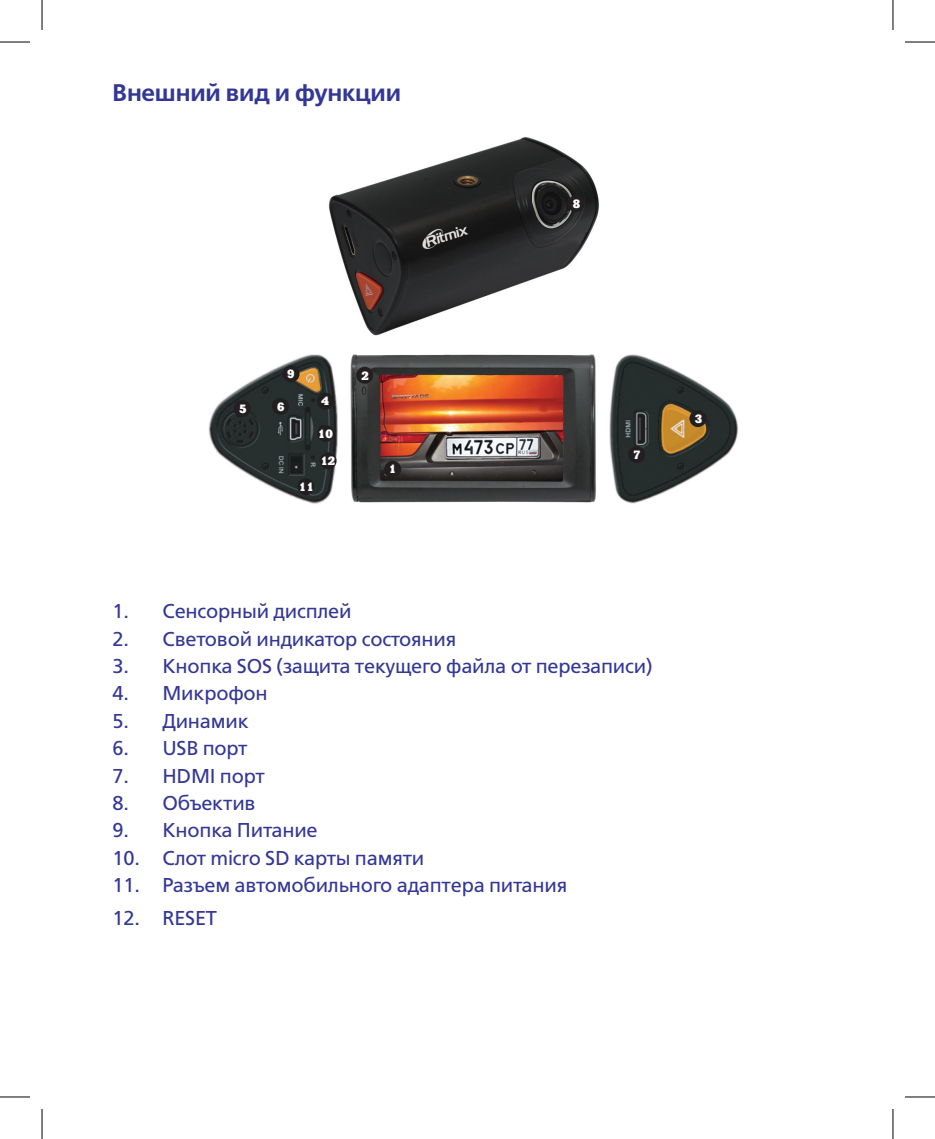
<style>
.page{position:relative;width:935px;height:1139px;background:#fff}
.page>*{position:absolute;margin:0;border:0;box-sizing:border-box;transform-origin:0 0}
.t1{font:24px "Free Set Demi C";letter-spacing:-.01em;color:#333795}
.t2{font:20px "Free Set C";letter-spacing:-.01em;color:#333795}
.t3{font:12px "Xenia C";color:#fff}
</style>
<div class="page">
<img style="left:208px;top:136px;width:530px;height:368px">
<div style="left:384px;top:461px;width:17px;height:17px;background:#231f20;border-radius:50%"></div>
<div style="left:356px;top:367px;width:17px;height:17px;background:#231f20;border-radius:50%"></div>
<div style="left:567px;top:195px;width:17px;height:17px;background:#231f20;border-radius:50%"></div>
<div style="left:689px;top:410px;width:17px;height:17px;background:#231f20;border-radius:50%"></div>
<div style="left:628px;top:446px;width:17px;height:17px;background:#231f20;border-radius:50%"></div>
<div style="left:272px;top:398px;width:17px;height:17px;background:#231f20;border-radius:50%"></div>
<div style="left:282px;top:365px;width:17px;height:17px;background:#231f20;border-radius:50%"></div>
<div style="left:317px;top:392px;width:17px;height:17px;background:#231f20;border-radius:50%"></div>
<div style="left:317px;top:425px;width:17px;height:17px;background:#231f20;border-radius:50%"></div>
<div style="left:319px;top:452px;width:17px;height:17px;background:#231f20;border-radius:50%"></div>
<div style="left:234px;top:400px;width:17px;height:17px;background:#231f20;border-radius:50%"></div>
<div style="left:297px;top:478px;width:17px;height:17px;background:#231f20;border-radius:50%"></div>
<hr style="left:0;top:42px;width:30px;height:1px;background:#000">
<hr style="left:904px;top:42px;width:30px;height:1px;background:#000">
<hr style="left:0;top:1096px;width:30px;height:1px;background:#000">
<hr style="left:904px;top:1096px;width:30px;height:1px;background:#000">
<hr style="left:42px;top:0;width:1px;height:30px;background:#000">
<hr style="left:42px;top:1108px;width:1px;height:30px;background:#000">
<hr style="left:892px;top:0;width:1px;height:30px;background:#000">
<hr style="left:892px;top:1108px;width:1px;height:30px;background:#000">
<p class="t1" style="left:112px;top:79px;width:290px">Внешний вид и функции</p>
<p class="t3" style="left:573px;top:196px;width:9px">8</p>
<p class="t3" style="left:239px;top:401px;width:9px">5</p>
<p class="t3" style="left:287px;top:366px;width:9px">9</p>
<p class="t3" style="left:277px;top:399px;width:9px">6</p>
<p class="t3" style="left:321px;top:393px;width:9px">4</p>
<p class="t3" style="left:318px;top:426px;width:16px">10</p>
<p class="t3" style="left:320px;top:453px;width:16px">12</p>
<p class="t3" style="left:299px;top:479px;width:16px">11</p>
<p class="t3" style="left:361px;top:368px;width:9px">2</p>
<p class="t3" style="left:389px;top:461px;width:9px">1</p>
<p class="t3" style="left:633px;top:447px;width:9px">7</p>
<p class="t3" style="left:694px;top:411px;width:9px">3</p>
<p class="t2" style="left:112px;top:600px;width:241px">1. Сенсорный дисплей</p>
<p class="t2" style="left:112px;top:628px;width:345px">2. Световой индикатор состояния</p>
<p class="t2" style="left:112px;top:655px;width:541px">3. Кнопка SOS (защита текущего файла от перезаписи)</p>
<p class="t2" style="left:112px;top:682px;width:157px">4. Микрофон</p>
<p class="t2" style="left:112px;top:710px;width:138px">5. Динамик</p>
<p class="t2" style="left:112px;top:737px;width:136px">6. USB порт</p>
<p class="t2" style="left:112px;top:764px;width:154px">7. HDMI порт</p>
<p class="t2" style="left:112px;top:792px;width:145px">8. Объектив</p>
<p class="t2" style="left:112px;top:819px;width:207px">9. Кнопка Питание</p>
<p class="t2" style="left:112px;top:846px;width:313px">10. Слот micro SD карты памяти</p>
<p class="t2" style="left:112px;top:874px;width:456px">11. Разъем автомобильного адаптера питания</p>
<p class="t2" style="left:112px;top:907px;width:106px">12. RESET</p>
</div>
